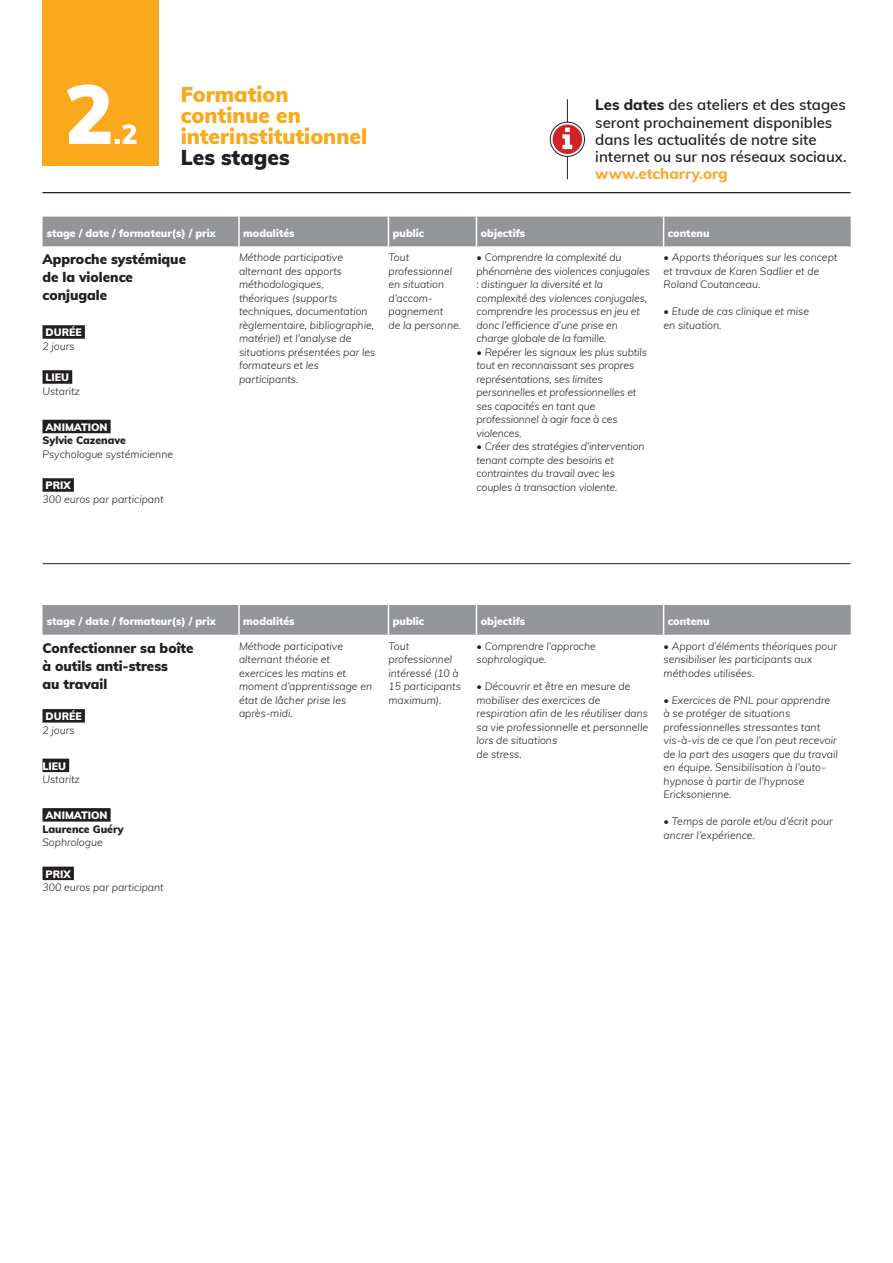
<style>
.page{position:relative;width:893px;height:1263px;background:#fff}
.page>*{position:absolute;margin:0;border:0;box-sizing:border-box;transform-origin:0 0}
.EFD-Titre-moyen{font:900 82.5px "Muli";color:#fff}
.EFD-Titre-moyen-2{font:900 27px "Muli";color:#fff}
.EFD-Titre-moyen-3{font:900 21px/21px "Muli";color:#f9a91b}
.EFD-Titre-moyen-4{font:900 21px "Muli";color:#231f20}
.EFD-Texte-encadré{font:600 15px/17.2px "Muli";color:#231f20}
.EFD-Texte-encadré-2{font:800 15px "Muli";color:#faa827}
.EFD-Texte-encadré-3{font:900 13.5px "Muli";color:#231f20}
.EFD-Texte-Légende{font:italic 300 10.5px/13.5px "Muli";color:#231f20}
.EFD-Texte-Légende-2{font:900 10.5px "Muli";color:#fff}
.EFD-Texte-Légende-3{font:900 10.5px "Muli";color:#231f20}
.s1{font-weight:800}
</style>
<div class="page">
<div style="left:43px;top:0;width:116px;height:165px;background:#f9a91b"></div>
<hr style="left:43px;top:192px;width:807px;height:1px;background:#231f20">
<hr style="left:43px;top:563px;width:807px;height:1px;background:#231f20">
<div style="left:43px;top:217px;width:808px;height:29px;background:#939598"></div>
<div style="left:43px;top:325px;width:42px;height:14px;background:#231f20"></div>
<div style="left:43px;top:370px;width:29px;height:14px;background:#231f20"></div>
<div style="left:43px;top:420px;width:68px;height:13px;background:#231f20"></div>
<div style="left:43px;top:478px;width:31px;height:14px;background:#231f20"></div>
<div style="left:43px;top:605px;width:808px;height:30px;background:#939598"></div>
<hr style="left:238px;top:605px;width:2px;height:30px;background:#fff">
<hr style="left:388px;top:605px;width:1px;height:30px;background:#fff">
<hr style="left:476px;top:605px;width:1px;height:30px;background:#fff">
<hr style="left:663px;top:605px;width:1px;height:30px;background:#fff">
<div style="left:43px;top:709px;width:42px;height:14px;background:#231f20"></div>
<div style="left:43px;top:759px;width:26px;height:13px;background:#231f20"></div>
<div style="left:43px;top:808px;width:68px;height:14px;background:#231f20"></div>
<div style="left:43px;top:867px;width:31px;height:13px;background:#231f20"></div>
<hr style="left:567px;top:99px;width:1px;height:80px;background:#231f20">
<svg style="left:550px;top:122px;width:34px;height:34px"></svg>
<div style="left:550px;top:122px;width:35px;height:34px;border:1px solid #231f20;border-radius:50%"></div>
<svg style="left:553px;top:125px;width:29px;height:29px"></svg>
<p class="EFD-Titre-moyen" style="left:64px;top:54px;width:51px">2</p>
<p class="EFD-Titre-moyen-2" style="left:114px;top:114px;width:25px">.2</p>
<p class="EFD-Titre-moyen-3" style="left:181px;top:83px;width:188px">Formation continue en interinstitutionnel</p>
<p class="EFD-Titre-moyen-4" style="left:181px;top:142px;width:111px">Les stages</p>
<p class="EFD-Texte-encadré" style="left:595px;top:96px;width:253px"><span class="s1">Les dates</span> des ateliers et des stages seront prochainement disponibles dans les actualités de notre site internet ou sur nos réseaux sociaux.</p>
<p class="EFD-Texte-encadré-2" style="left:595px;top:163px;width:134px">www.etcharry.org</p>
<p class="EFD-Texte-Légende-2" style="left:47px;top:225px;width:170px">stage / date / formateur(s) / prix</p>
<p class="EFD-Texte-Légende-2" style="left:243px;top:225px;width:53px">modalités</p>
<p class="EFD-Texte-Légende-2" style="left:393px;top:225px;width:33px">public</p>
<p class="EFD-Texte-Légende-2" style="left:481px;top:225px;width:46px">objectifs</p>
<p class="EFD-Texte-Légende-2" style="left:668px;top:225px;width:43px">contenu</p>
<p class="EFD-Texte-encadré-3" style="left:43px;top:249px;width:145px">Approche systémique</p>
<p class="EFD-Texte-encadré-3" style="left:43px;top:267px;width:92px">de la violence</p>
<p class="EFD-Texte-encadré-3" style="left:43px;top:285px;width:66px">conjugale</p>
<p class="EFD-Texte-Légende-2" style="left:46px;top:325px;width:38px">DURÉE</p>
<p class="EFD-Texte-Légende" style="left:43px;top:339px;width:34px">2 jours</p>
<p class="EFD-Texte-Légende-2" style="left:46px;top:370px;width:25px">LIEU</p>
<p class="EFD-Texte-Légende" style="left:43px;top:384px;width:39px">Ustaritz</p>
<p class="EFD-Texte-Légende-2" style="left:46px;top:419px;width:63px">ANIMATION</p>
<p class="EFD-Texte-Légende-3" style="left:43px;top:433px;width:85px">Sylvie Cazenave</p>
<p class="EFD-Texte-Légende" style="left:43px;top:447px;width:132px">Psychologue systémicienne</p>
<p class="EFD-Texte-Légende-2" style="left:46px;top:478px;width:27px">PRIX</p>
<p class="EFD-Texte-Légende" style="left:43px;top:492px;width:123px">300 euros par participant</p>
<p class="EFD-Texte-Légende" style="left:239px;top:250px;width:138px">Méthode participative alternant des apports méthodologiques, théoriques (supports techniques, documentation règlementaire, bibliographie, matériel) et l’analyse de situations présentées par les formateurs et les participants.</p>
<p class="EFD-Texte-Légende" style="left:388px;top:250px;width:65px">Tout professionnel en situation d’accom&shy;pagnement</p>
<p class="EFD-Texte-Légende" style="left:476px;top:250px;width:175px">• Comprendre la complexité du phénomène des violences conjugales : distinguer la diversité et la complexité des violences conjugales, comprendre les processus en jeu et donc l’efficience d’une prise en charge globale de la famille.</p>
<p class="EFD-Texte-Légende" style="left:476px;top:345px;width:172px">• Repérer les signaux les plus subtils tout en reconnaissant ses propres représentations, ses limites personnelles et professionnelles et ses capacités en tant que professionnel à agir face à ces violences.</p>
<p class="EFD-Texte-Légende" style="left:476px;top:439px;width:170px">• Créer des stratégies d’intervention tenant compte des besoins et contraintes du travail avec les couples à transaction violente.</p>
<p class="EFD-Texte-Légende" style="left:664px;top:250px;width:175px">• Apports théoriques sur les concept et travaux de Karen Sadlier et de<br>Roland Coutanceau.</p>
<p class="EFD-Texte-Légende" style="left:664px;top:304px;width:147px">• Etude de cas clinique et mise en situation.</p>
<p class="EFD-Texte-Légende" style="left:388px;top:318px;width:74px">de la personne.</p>
<p class="EFD-Texte-Légende-2" style="left:47px;top:614px;width:170px">stage / date / formateur(s) / prix</p>
<p class="EFD-Texte-Légende-2" style="left:243px;top:614px;width:53px">modalités</p>
<p class="EFD-Texte-Légende-2" style="left:393px;top:614px;width:33px">public</p>
<p class="EFD-Texte-Légende-2" style="left:481px;top:614px;width:46px">objectifs</p>
<p class="EFD-Texte-Légende-2" style="left:668px;top:614px;width:43px">contenu</p>
<p class="EFD-Texte-encadré-3" style="left:43px;top:638px;width:153px">Confectionner sa boîte</p>
<p class="EFD-Texte-encadré-3" style="left:43px;top:656px;width:127px">à outils anti-stress</p>
<p class="EFD-Texte-encadré-3" style="left:43px;top:674px;width:66px">au travail</p>
<p class="EFD-Texte-Légende-2" style="left:46px;top:708px;width:38px">DURÉE</p>
<p class="EFD-Texte-Légende" style="left:43px;top:722px;width:34px">2 jours</p>
<p class="EFD-Texte-Légende-2" style="left:43px;top:758px;width:25px">LIEU</p>
<p class="EFD-Texte-Légende" style="left:43px;top:772px;width:39px">Ustaritz</p>
<p class="EFD-Texte-Légende-2" style="left:46px;top:807px;width:63px">ANIMATION</p>
<p class="EFD-Texte-Légende-3" style="left:43px;top:821px;width:83px">Laurence Guéry</p>
<p class="EFD-Texte-Légende" style="left:43px;top:835px;width:62px">Sophrologue</p>
<p class="EFD-Texte-Légende-2" style="left:46px;top:866px;width:27px">PRIX</p>
<p class="EFD-Texte-Légende" style="left:43px;top:880px;width:123px">300 euros par participant</p>
<p class="EFD-Texte-Légende" style="left:239px;top:638px;width:135px">Méthode participative alternant théorie et exercices les matins et moment d’apprentissage en état de lâcher prise les après-midi.</p>
<p class="EFD-Texte-Légende" style="left:388px;top:638px;width:74px">Tout professionnel intéressé (10 à<br>15 participants maximum).</p>
<p class="EFD-Texte-Légende" style="left:476px;top:638px;width:121px">• Comprendre l’approche sophrologique.</p>
<p class="EFD-Texte-Légende" style="left:664px;top:638px;width:175px">• Apport d’éléments théoriques pour sensibiliser les participants aux méthodes utilisées.</p>
<p class="EFD-Texte-Légende" style="left:664px;top:692px;width:176px">• Exercices de PNL pour apprendre à se protéger de situations professionnelles stressantes tant vis-à-vis de ce que l’on peut recevoir de la part des usagers que du travail en équipe. Sensibilisation à l’auto&shy;hypnose à partir de l’hypnose<br>Ericksonienne.</p>
<p class="EFD-Texte-Légende" style="left:664px;top:814px;width:171px">• Temps de parole et/ou d’écrit pour ancrer l’expérience.</p>
<p class="EFD-Texte-Légende" style="left:476px;top:679px;width:173px">• Découvrir et être en mesure de mobiliser des exercices de respiration afin de les réutiliser dans sa vie professionnelle et personnelle lors de situations<br>de stress.</p>
</div>
